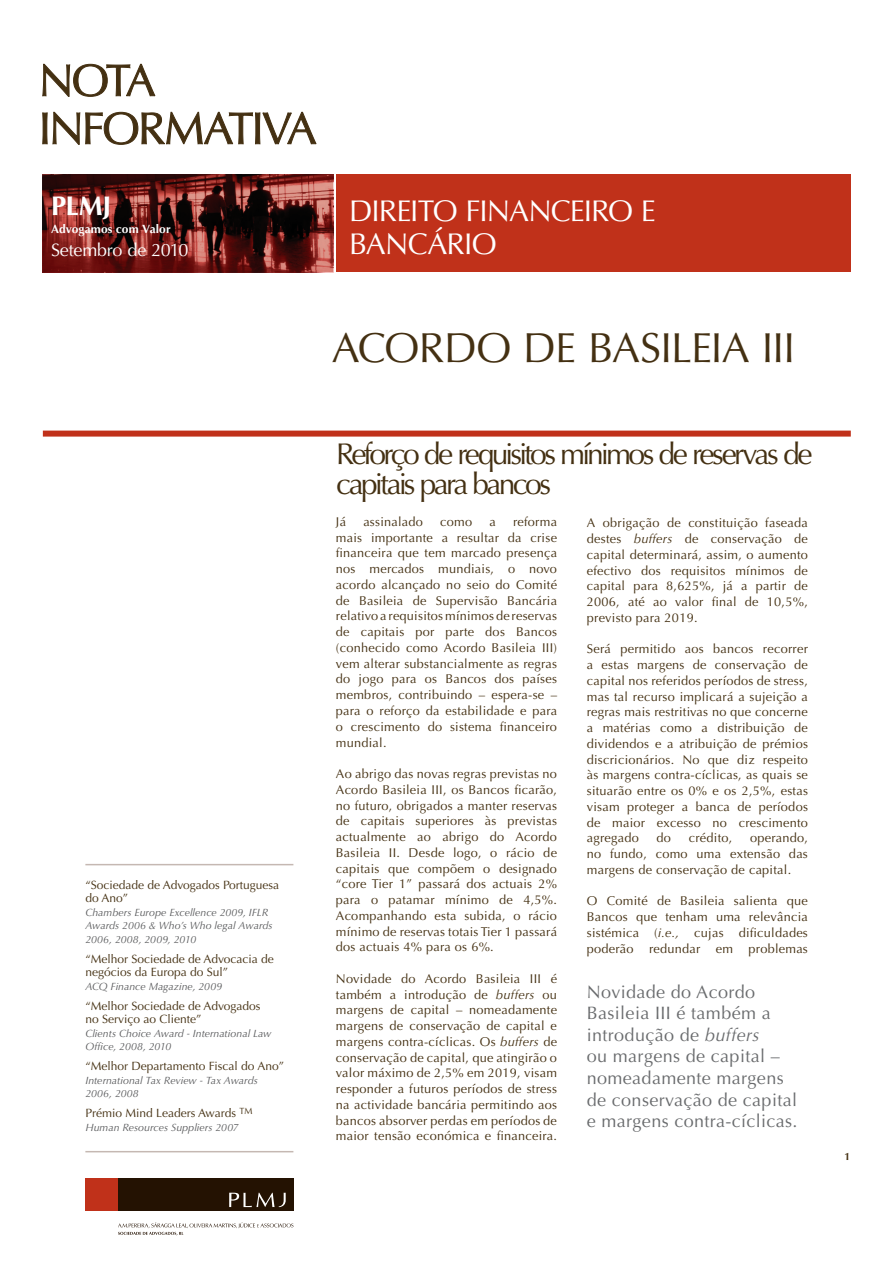
<style>
.page{position:relative;width:893px;height:1263px;background:#fff}
.page>*{position:absolute;margin:0;border:0;box-sizing:border-box;transform-origin:0 0}
.t1{font:42px "Optima";letter-spacing:-.03em;color:#443012}
.t2{font:30px/30px "Optima";letter-spacing:-.09em;color:#443012}
.t3{font:30px/33px "Optima";letter-spacing:-.03em;color:#fff}
.t4{font:700 27px "Optima";color:#fff}
.t5{font:18px/21.6px "Optima";letter-spacing:.02em;color:#696b6d}
.t6{font:18px "Optima";letter-spacing:-.01em;color:#fff}
.t7{font:12.75px/15.8px "Optima";letter-spacing:.02em;color:#443012;text-align:justify}
.t8{font:12px/13.5px "Optima";color:#443012}
.t9{font:700 12px "Optima";letter-spacing:.01em;color:#fff}
.t10{font:italic 10.5px/13.5px "Optima";letter-spacing:.005em;color:#58595b}
.t11{font:700 10.5px "Optima";color:#443012}
.s1{font-style:italic}
</style>
<div class="page">
<svg style="left:42px;top:112px;width:275px;height:33px"></svg>
<svg style="left:42px;top:64px;width:114px;height:33px"></svg>
<div style="left:118px;top:1178px;width:175px;height:33px;background:#241202"></div>
<div style="left:85px;top:1178px;width:33px;height:33px;background:#c0311a"></div>
<svg style="left:229px;top:1193px;width:57px;height:14px"></svg>
<svg style="left:118px;top:1222px;width:175px;height:13px"></svg>
<div style="left:43px;top:431px;width:808px;height:6px;background:#c0311a"></div>
<svg style="left:43px;top:174px;width:290px;height:98px;background:#62221f"></svg>
<div style="left:336px;top:174px;width:515px;height:98px;background:#c0311a"></div>
<hr style="left:85px;top:1151px;width:208px;height:1px;background:#c5b8b2">
<hr style="left:85px;top:864px;width:208px;height:1px;background:#c5b8b2">
<p class="t4" style="left:51px;top:190px;width:62px">PLMJ</p>
<p class="t9" style="left:51px;top:221px;width:121px">Advogamos com Valor</p>
<p class="t6" style="left:51px;top:240px;width:139px">Setembro de 2010</p>
<p class="t8" style="left:85px;top:878px;width:195px">“Sociedade de Advogados Portuguesa do Ano”</p>
<p class="t10" style="left:85px;top:906px;width:189px">Chambers Europe Excellence 2009, IFLR<br>Awards 2006 &amp; Who’s Who legal Awards<br>2006, 2008, 2009, 2010</p>
<p class="t8" style="left:85px;top:952px;width:190px">“Melhor Sociedade de Advocacia de negócios da Europa do Sul”</p>
<p class="t10" style="left:85px;top:980px;width:138px">ACQ Finance Magazine, 2009</p>
<p class="t8" style="left:85px;top:999px;width:177px">“Melhor Sociedade de Advogados no Serviço ao Cliente”</p>
<p class="t10" style="left:85px;top:1026px;width:187px">Clients Choice Award - International Law<br>Office, 2008, 2010</p>
<p class="t8" style="left:85px;top:1059px;width:200px">“Melhor Departamento Fiscal do Ano”</p>
<p class="t10" style="left:85px;top:1073px;width:174px">International Tax Review - Tax Awards<br>2006, 2008</p>
<p class="t8" style="left:85px;top:1106px;width:169px">Prémio Mind Leaders Awards <sup>TM</sup></p>
<p class="t10" style="left:85px;top:1121px;width:155px">Human Resources Suppliers 2007</p>
<p class="t3" style="left:349px;top:194px;width:308px">DIREITO FINANCEIRO E<br>BANCÁRIO</p>
<p class="t1" style="left:332px;top:324px;width:58px">Acordo</p>
<p class="t1" style="left:523px;top:324px;width:110px">de Basileia</p>
<p class="t1" style="left:762px;top:324px;width:35px">III</p>
<p class="t2" style="left:336px;top:439px;width:478px">Reforço de requisitos mínimos de reservas de capitais para bancos</p>
<p class="t7" style="left:336px;top:514px;width:223px;text-indent:177px">reforma mais importante a resultar da crise financeira que tem marcado presença nos mercados mundiais, o novo acordo alcançado no seio do Comité de Basileia de Supervisão Bancária relativo a requisitos mínimos de reservas de capitais por parte dos Bancos (conhecido como Acordo Basileia III) vem alterar substancialmente as regras do jogo para os Bancos dos países membros, contribuindo – espera-se – para o reforço da estabilidade e para o crescimento do sistema financeiro mundial.</p>
<p class="t7" style="left:336px;top:766px;width:223px">Ao abrigo das novas regras previstas no Acordo Basileia III, os Bancos ficarão, no futuro, obrigados a manter reservas de capitais superiores às previstas actualmente ao abrigo do Acordo Basileia II. Desde logo, o rácio de capitais que compõem o designado “core Tier 1” passará dos actuais 2% para o patamar mínimo de 4,5%.<br>Acompanhando esta subida, o rácio mínimo de reservas totais Tier 1 passará dos actuais 4% para os 6%.</p>
<p class="t7" style="left:336px;top:971px;width:223px">Novidade do Acordo Basileia III é também a introdução de <span class="s1">buffers</span> ou margens de capital – nomeadamente margens de conservação de capital e margens contra-cíclicas. Os <span class="s1">buffers</span> de conservação de capital, que atingirão o valor máximo de 2,5% em 2019, visam responder a futuros períodos de stress na actividade bancária permitindo aos bancos absorver perdas em períodos de maior tensão económica e financeira.</p>
<p class="t7" style="left:336px;top:514px;width:12px">Já</p>
<p class="t7" style="left:363px;top:514px;width:61px">assinalado</p>
<p class="t7" style="left:440px;top:514px;width:33px">como</p>
<p class="t7" style="left:489px;top:514px;width:8px">a</p>
<p class="t7" style="left:587px;top:515px;width:223px">A obrigação de constituição faseada destes <span class="s1">buffers</span> de conservação de capital determinará, assim, o aumento efectivo dos requisitos mínimos de capital para 8,625%, já a partir de 2006, até ao valor final de 10,5%, previsto para 2019.</p>
<p class="t7" style="left:587px;top:641px;width:223px">Será permitido aos bancos recorrer a estas margens de conservação de capital nos referidos períodos de stress, mas tal recurso implicará a sujeição a regras mais restritivas no que concerne a matérias como a distribuição de dividendos e a atribuição de prémios discricionários. No que diz respeito às margens contra-cíclicas, as quais se situarão entre os 0% e os 2,5%, estas visam proteger a banca de períodos de maior excesso no crescimento agregado</p>
<p class="t7" style="left:587px;top:830px;width:223px;text-indent:163px">operando, no fundo, como uma extensão das margens de conservação de capital.</p>
<p class="t7" style="left:587px;top:893px;width:223px">O Comité de Basileia salienta que Bancos que tenham uma relevância sistémica (<span class="s1">i.e.,</span> cujas dificuldades poderão redundar em problemas</p>
<p class="t7" style="left:657px;top:830px;width:16px">do</p>
<p class="t7" style="left:689px;top:830px;width:45px">crédito,</p>
<p class="t5" style="left:587px;top:981px;width:212px">Novidade do Acordo<br>Basileia III é também a introdução de <span class="s1">buffers<br></span>ou margens de capital – nomeadamente margens de conservação de capital e margens contra-cíclicas.</p>
<p class="t11" style="left:845px;top:1150px;width:7px">1</p>
</div>
